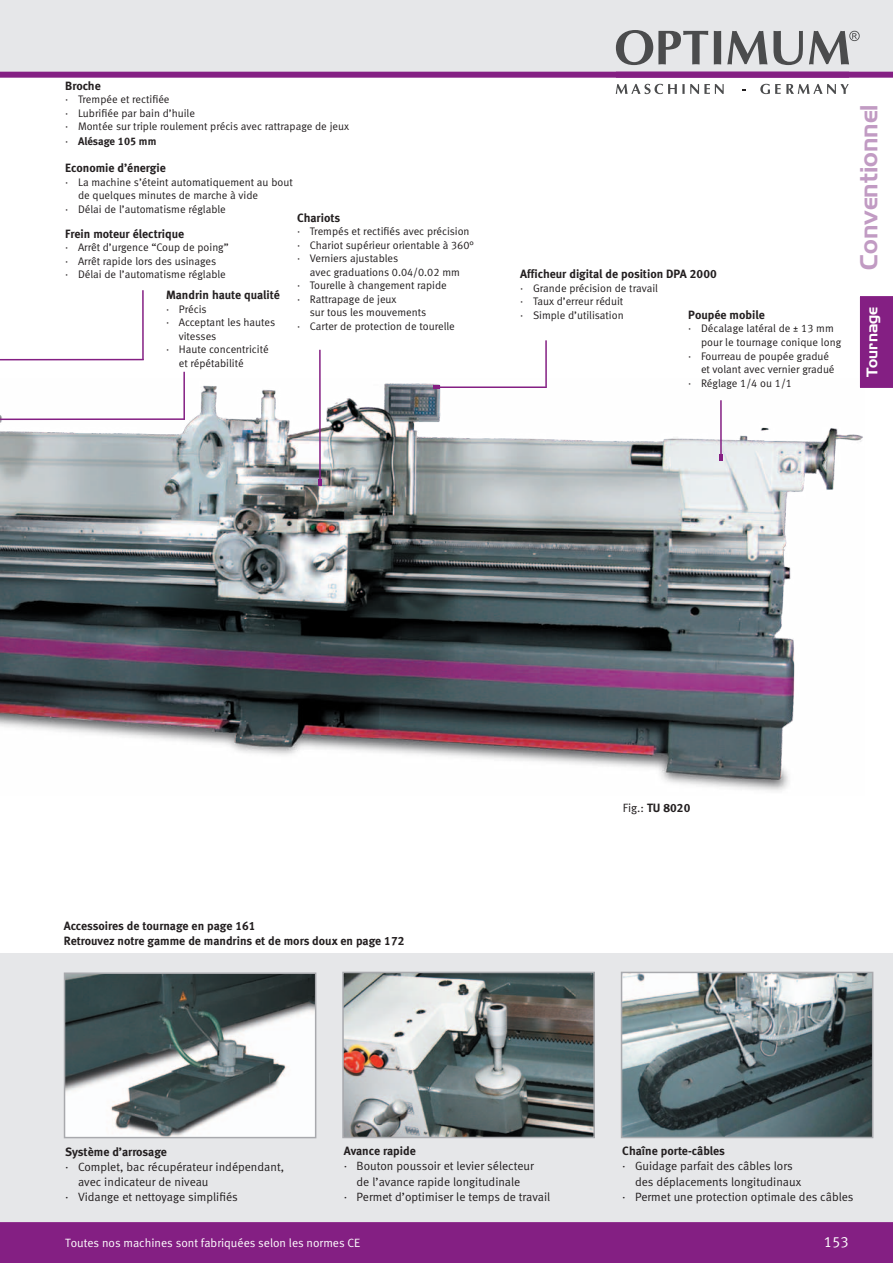
<style>
.page{position:relative;width:893px;height:1263px;background:#fff}
.page>*{position:absolute;margin:0;border:0;box-sizing:border-box;transform-origin:0 0}
.t1{font:24px "Handel Gothic BT";color:#c19bc3}
.t2{font:15px "Handel Gothic BT";color:#fff}
.t3{font:15px "Meta Normal LF";color:#fff}
.flie__8_10{font:12px/15px "Meta Normal LF";color:#231f20}
.flie__8_10-2{font:12px "Meta Bold LF";color:#231f20}
.t4{font:12px "Meta Normal LF";color:#fff}
.bildbeschreibungen{font:10.95px/13.5px "Meta Normal LF";color:#231f20}
.flie__8_10-3{font:10.95px "Meta Normal LF";color:#231f20}
.bildbeschreibungen-2{font:10.95px "Meta Bold LF";color:#231f20}
.s1{font-family:"Meta Normal LF"}
</style>
<div class="page">
<div style="left:0;top:1222px;width:893px;height:41px;background:#841f83"></div>
<div style="left:0;top:0;width:893px;height:72px;background:#e6e7e9"></div>
<div style="left:0;top:72px;width:893px;height:6px;background:#841f83"></div>
<div style="left:859px;top:296px;width:34px;height:92px;background:#841f83"></div>
<svg style="left:616px;top:30px;width:92px;height:35px;background:#a8a9ab"></svg>
<svg style="left:714px;top:31px;width:7px;height:33px"></svg>
<svg style="left:727px;top:31px;width:40px;height:33px"></svg>
<svg style="left:773px;top:31px;width:30px;height:34px"></svg>
<svg style="left:616px;top:84px;width:108px;height:10px"></svg>
<svg style="left:760px;top:84px;width:89px;height:10px"></svg>
<svg style="left:809px;top:31px;width:51px;height:33px;background:#aaabac"></svg>
<img style="left:0;top:379px;width:865px;height:412px">
<svg style="left:318px;top:479px;width:4px;height:6px"></svg>
<svg style="left:719px;top:455px;width:4px;height:6px"></svg>
<svg style="left:433px;top:385px;width:6px;height:4px"></svg>
<hr style="left:319px;top:350px;width:2px;height:132px;background:#841f83">
<hr style="left:720px;top:400px;width:2px;height:58px;background:#841f83">
<hr style="left:0;top:359px;width:144px;height:2px;background:#841f83">
<hr style="left:0;top:418px;width:185px;height:2px;background:#841f83">
<hr style="left:436px;top:386px;width:111px;height:2px;background:#841f83">
<hr style="left:142px;top:290px;width:2px;height:70px;background:#841f83">
<hr style="left:183px;top:372px;width:2px;height:47px;background:#841f83">
<hr style="left:545px;top:340px;width:2px;height:47px;background:#841f83">
<div style="left:0;top:954px;width:893px;height:268px;background:#e6e7e9"></div>
<img style="left:67px;top:975px;width:246px;height:160px">
<div style="left:64px;top:972px;width:252px;height:166px;border:2px solid #a8a9ad"></div>
<img style="left:345px;top:975px;width:247px;height:160px">
<div style="left:342px;top:972px;width:253px;height:166px;border:2px solid #a8a9ad"></div>
<img style="left:624px;top:975px;width:246px;height:160px">
<div style="left:621px;top:972px;width:252px;height:166px;border:2px solid #a8a9ad"></div>
<p class="flie__8_10-2" style="left:65px;top:78px;width:37px">Broche</p>
<p class="bildbeschreibungen" style="left:65px;top:92px;width:106px">· Trempée et rectifiée</p>
<p class="bildbeschreibungen" style="left:65px;top:106px;width:131px">· Lubrifiée par bain d’huile</p>
<p class="bildbeschreibungen" style="left:65px;top:119px;width:285px">· Montée sur triple roulement précis avec rattrapage de jeux</p>
<p class="bildbeschreibungen-2" style="left:65px;top:135px;width:93px"><span class="s1">·</span> Alésage 105 mm</p>
<p class="flie__8_10-2" style="left:65px;top:161px;width:102px">Economie d’énergie</p>
<p class="bildbeschreibungen" style="left:78px;top:175px;width:216px;text-indent:-13px">· La machine s’éteint automatiquement au bout de quelques minutes de marche à vide</p>
<p class="bildbeschreibungen" style="left:65px;top:202px;width:162px">· Délai de l’automatisme réglable</p>
<p class="flie__8_10-2" style="left:65px;top:227px;width:120px">Frein moteur électrique</p>
<p class="bildbeschreibungen" style="left:65px;top:241px;width:165px">· Arrêt d’urgence “Coup de poing”</p>
<p class="bildbeschreibungen" style="left:65px;top:254px;width:153px">· Arrêt rapide lors des usinages</p>
<p class="bildbeschreibungen" style="left:65px;top:268px;width:162px">· Délai de l’automatisme réglable</p>
<p class="flie__8_10-2" style="left:297px;top:211px;width:45px">Chariots</p>
<p class="bildbeschreibungen" style="left:297px;top:225px;width:174px">· Trempés et rectifiés avec précision</p>
<p class="flie__8_10-3" style="left:297px;top:239px;width:178px">· Chariot supérieur orientable à 360°</p>
<p class="bildbeschreibungen" style="left:297px;top:252px;width:103px">· Verniers ajustables</p>
<p class="bildbeschreibungen" style="left:310px;top:265px;width:152px">avec graduations 0.04/0.02 mm</p>
<p class="bildbeschreibungen" style="left:297px;top:279px;width:151px">· Tourelle à changement rapide</p>
<p class="bildbeschreibungen" style="left:297px;top:292px;width:101px">· Rattrapage de jeux</p>
<p class="bildbeschreibungen" style="left:310px;top:306px;width:118px">sur tous les mouvements</p>
<p class="bildbeschreibungen" style="left:297px;top:319px;width:159px">· Carter de protection de tourelle</p>
<p class="flie__8_10-2" style="left:166px;top:288px;width:115px">Mandrin haute qualité</p>
<p class="bildbeschreibungen" style="left:166px;top:302px;width:42px">· Précis</p>
<p class="bildbeschreibungen" style="left:179px;top:315px;width:98px;text-indent:-13px">· Acceptant les hautes vitesses</p>
<p class="bildbeschreibungen" style="left:179px;top:342px;width:91px;text-indent:-13px">· Haute concentricité et répétabilité</p>
<p class="flie__8_10-2" style="left:520px;top:267px;width:198px">Afficheur digital de position DPA 2000</p>
<p class="bildbeschreibungen" style="left:520px;top:281px;width:139px">· Grande précision de travail</p>
<p class="bildbeschreibungen" style="left:520px;top:295px;width:105px">· Taux d’erreur réduit</p>
<p class="bildbeschreibungen" style="left:520px;top:308px;width:105px">· Simple d’utilisation</p>
<p class="flie__8_10-2" style="left:688px;top:308px;width:78px">Poupée mobile</p>
<p class="bildbeschreibungen" style="left:688px;top:322px;width:147px">· Décalage latéral de ± 13 mm</p>
<p class="bildbeschreibungen" style="left:701px;top:335px;width:142px">pour le tournage conique long</p>
<p class="bildbeschreibungen" style="left:688px;top:349px;width:142px">· Fourreau de poupée gradué</p>
<p class="bildbeschreibungen" style="left:701px;top:362px;width:135px">et volant avec vernier gradué</p>
<p class="bildbeschreibungen" style="left:688px;top:376px;width:105px">· Réglage 1/4 ou 1/1</p>
<p class="t1" style="left:854px;top:270px;width:167px;rotate:-90deg">Conventionnel</p>
<h2 class="t2" style="left:863px;top:377px;width:72px;rotate:-90deg">Tournage</h2>
<p class="flie__8_10-2" style="left:64px;top:919px;width:193px">Accessoires de tournage en page 161</p>
<p class="flie__8_10-2" style="left:64px;top:934px;width:342px">Retrouvez notre gamme de mandrins et de mors doux en page 172</p>
<p class="flie__8_10-2" style="left:623px;top:800px;width:69px"><span class="s1">Fig.:</span> TU 8020</p>
<p class="flie__8_10-2" style="left:65px;top:1145px;width:103px">Système d’arrosage</p>
<p class="flie__8_10" style="left:78px;top:1159px;width:208px;text-indent:-13px">· Complet, bac récupérateur indépendant, avec indicateur de niveau</p>
<p class="flie__8_10" style="left:65px;top:1189px;width:174px">· Vidange et nettoyage simplifiés</p>
<p class="flie__8_10-2" style="left:344px;top:1144px;width:74px">Avance rapide</p>
<p class="flie__8_10" style="left:344px;top:1159px;width:192px;text-align:center">· Bouton poussoir et levier sélecteur de l’avance rapide longitudinale</p>
<p class="flie__8_10" style="left:344px;top:1189px;width:208px">· Permet d’optimiser le temps de travail</p>
<p class="flie__8_10-2" style="left:622px;top:1144px;width:104px">Chaîne porte-câbles</p>
<p class="flie__8_10" style="left:635px;top:1159px;width:168px;text-indent:-13px">· Guidage parfait des câbles lors des déplacements longitudinaux</p>
<p class="flie__8_10" style="left:622px;top:1189px;width:233px">· Permet une protection optimale des câbles</p>
<p class="t4" style="left:65px;top:1235px;width:297px">Toutes nos machines sont fabriquées selon les normes CE</p>
<h2 class="t3" style="left:824px;top:1233px;width:27px">153</h2>
</div>
